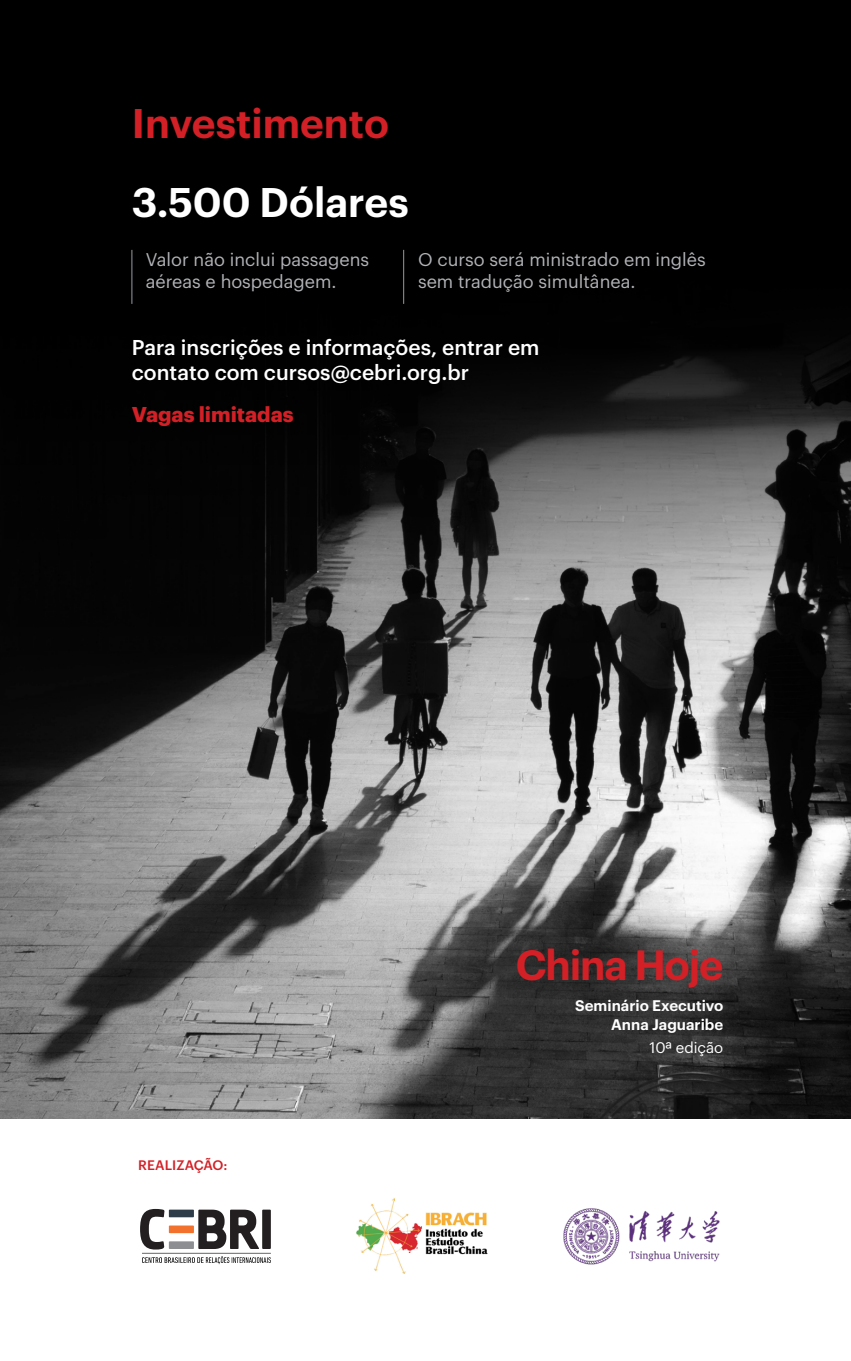
<style>
.page{position:relative;width:851px;height:1361px;background:#fff}
.page>*{position:absolute;margin:0;border:0;box-sizing:border-box;transform-origin:0 0}
.t1{font:600 41.25px "Graphik";letter-spacing:-.03em;color:#d32026}
.t2{font:600 40.5px "Graphik";color:#d32026}
.t3{font:600 40.5px "Graphik";color:#fff}
.t4{font:500 21px/25.2px "Graphik";color:#fff}
.t5{font:700 21px "Graphik";color:#d32026}
.t6{font:18px/21.6px "Graphik";color:#b2b3b7}
.t7{font:600 15px/19.5px "Graphik";color:#fff;text-align:right}
.t8{font:15px "Graphik";color:#fff}
.t9{font:500 13.5px "Graphik";letter-spacing:.005em;color:#d32026}
</style>
<div class="page">
<img style="left:0;top:0;width:850px;height:1118px">
<img style="left:356px;top:1198px;width:132px;height:75px">
<img style="left:563px;top:1208px;width:157px;height:57px">
<svg style="left:140px;top:1209px;width:131px;height:55px"></svg>
<div style="left:169px;top:1225px;width:25px;height:8px;background:#f2712d"></div>
<div style="left:169px;top:1209px;width:25px;height:8px;background:#2e3c49"></div>
<div style="left:169px;top:1241px;width:25px;height:8px;background:#8d8e91"></div>
<hr style="left:132px;top:250px;width:1px;height:54px;background:#969a9f">
<hr style="left:403px;top:250px;width:1px;height:54px;background:#969a9f">
<p class="t2" style="left:132px;top:92px;width:259px">Investimento</p>
<p class="t3" style="left:132px;top:171px;width:278px">3.500 Dólares</p>
<p class="t6" style="left:146px;top:248px;width:225px">Valor não inclui passagens aéreas e hospedagem.</p>
<p class="t6" style="left:418px;top:248px;width:289px">O curso será ministrado em inglês sem tradução simultânea.</p>
<p class="t4" style="left:132px;top:333px;width:409px">Para inscrições e informações, entrar em contato com cursos@cebri.org.br</p>
<p class="t5" style="left:132px;top:398px;width:163px">Vagas limitadas</p>
<p class="t1" style="left:516px;top:934px;width:209px">China Hoje</p>
<p class="t9" style="left:138px;top:1154px;width:91px">REALIZAÇÃO:</p>
<p class="t7" style="left:575px;top:994px;width:150px">Seminário Executivo<br>Anna Jaguaribe</p>
<p class="t8" style="left:649px;top:1036px;width:75px">10ª edição</p>
</div>
